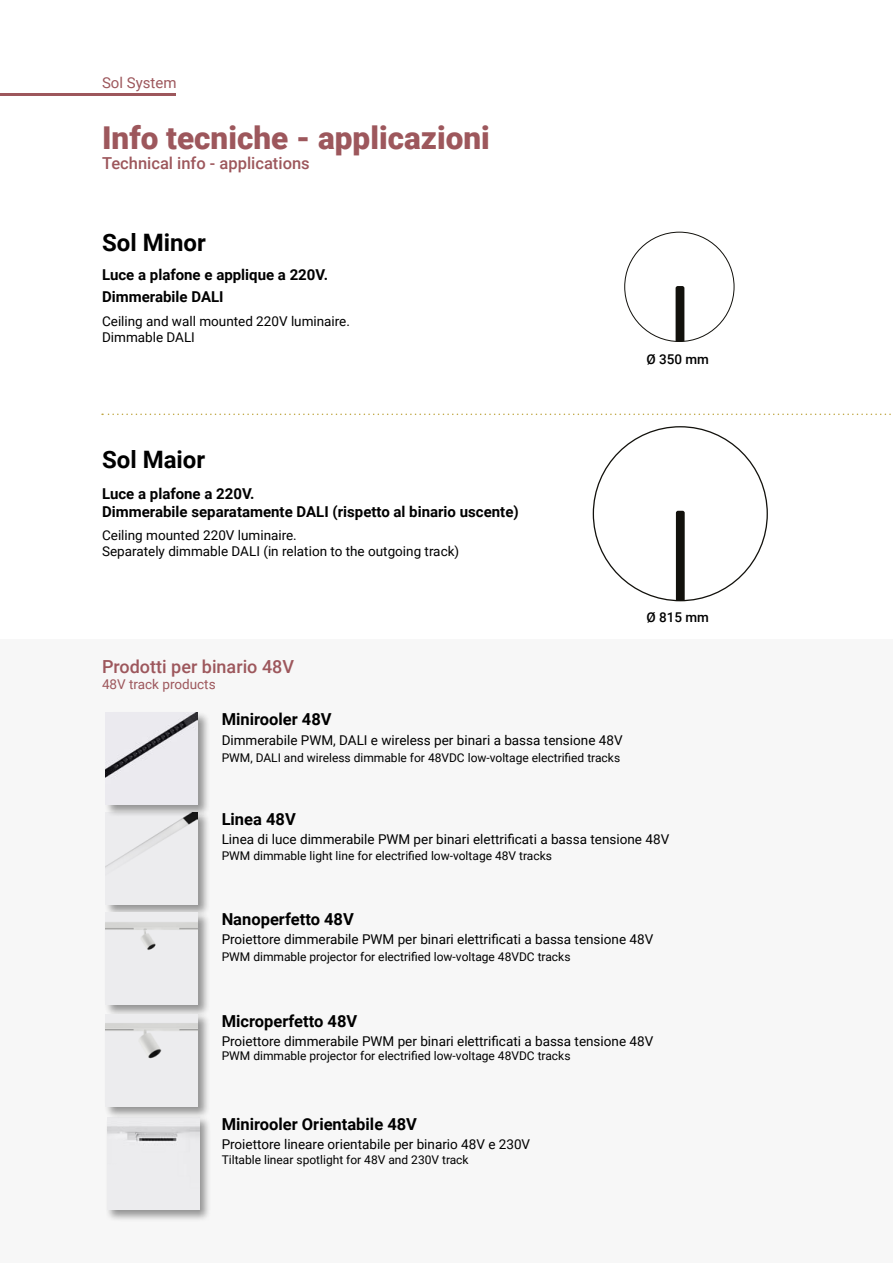
<style>
.page{position:relative;width:893px;height:1263px;background:#fff}
.page>*{position:absolute;margin:0;border:0;box-sizing:border-box;transform-origin:0 0}
.t1{font:900 31.5px "Roboto";color:#9d575c}
.t2{font:700 24px "Roboto";color:#000}
.t3{font:500 18px "Roboto";color:#9d575c}
.t4{font:700 16.5px "Roboto";color:#000}
.t5{font:500 16.5px "Roboto";color:#9d575c}
.t6{font:700 15px/22.5px "Roboto";color:#000}
.t7{font:15px "Roboto";color:#9d575c}
.t8{font:13.5px/16.2px "Roboto";color:#000}
.t9{font:13.5px "Roboto";color:#9d575c}
.t10{font:500 13.5px "Roboto";color:#000}
.t11{font:12px "Roboto";color:#000}
</style>
<div class="page">
<hr style="left:0;top:93px;width:176px;height:3px;background:#9d575c">
<svg style="left:676px;top:511px;width:9px;height:90px"></svg>
<div style="left:0;top:639px;width:893px;height:624px;background:#f2f2f2"></div>
<svg style="left:102px;top:414px;width:789px;height:1px"></svg>
<div style="left:104px;top:811px;width:106px;height:106px;background:#000;opacity:.4"></div>
<img style="left:106px;top:817px;width:92px;height:88px">
<div style="left:104px;top:711px;width:106px;height:106px;background:#000;opacity:.4"></div>
<img style="left:106px;top:713px;width:92px;height:92px">
<div style="left:103px;top:910px;width:107px;height:107px;background:#000;opacity:.4"></div>
<img style="left:106px;top:913px;width:92px;height:92px">
<div style="left:105px;top:1115px;width:107px;height:107px;background:#000;opacity:.4"></div>
<div style="left:107px;top:1117px;width:93px;height:93px;background:#ececee"></div>
<div style="left:103px;top:1012px;width:107px;height:106px;background:#000;opacity:.4"></div>
<img style="left:106px;top:1014px;width:92px;height:92px">
<svg style="left:676px;top:286px;width:8px;height:55px"></svg>
<p class="t7" style="left:102px;top:72px;width:76px">Sol System</p>
<h1 class="t1" style="left:102px;top:115px;width:389px">Info tecniche - applicazioni</h1>
<p class="t5" style="left:102px;top:151px;width:209px">Technical info - applications</p>
<h2 class="t2" style="left:102px;top:225px;width:105px">Sol Minor</h2>
<p class="t6" style="left:102px;top:263px;width:228px">Luce a plafone e applique a 220V.<br>Dimmerabile DALI</p>
<p class="t8" style="left:102px;top:313px;width:249px">Ceiling and wall mounted 220V luminaire.<br>Dimmable DALI</p>
<p class="t10" style="left:646px;top:350px;width:64px">Ø 350 mm</p>
<h2 class="t2" style="left:102px;top:443px;width:105px">Sol Maior</h2>
<p class="t6" style="left:102px;top:484px;width:418px;line-height:18px">Luce a plafone a 220V.<br>Dimmerabile separatamente DALI (rispetto al binario uscente)</p>
<p class="t8" style="left:102px;top:527px;width:359px">Ceiling mounted 220V luminaire.<br>Separately dimmable DALI (in relation to the outgoing track)</p>
<h3 class="t3" style="left:102px;top:653px;width:194px">Prodotti per binario 48V</h3>
<p class="t9" style="left:102px;top:674px;width:115px">48V track products</p>
<p class="t4" style="left:222px;top:708px;width:111px">Minirooler 48V</p>
<p class="t8" style="left:222px;top:732px;width:402px">Dimmerabile PWM, DALI e wireless per binari a bassa tensione 48V</p>
<p class="t11" style="left:222px;top:749px;width:400px">PWM, DALI and wireless dimmable for 48VDC low-voltage electrified tracks</p>
<p class="t10" style="left:646px;top:608px;width:64px">Ø 815 mm</p>
<p class="t4" style="left:222px;top:807px;width:76px">Linea 48V</p>
<p class="t8" style="left:222px;top:830px;width:449px">Linea di luce dimmerabile PWM per binari elettrificati a bassa tensione 48V</p>
<p class="t11" style="left:222px;top:848px;width:332px">PWM dimmable light line for electrified low-voltage 48V tracks</p>
<p class="t4" style="left:222px;top:908px;width:134px">Nanoperfetto 48V</p>
<p class="t8" style="left:222px;top:931px;width:433px">Proiettore dimmerabile PWM per binari elettrificati a bassa tensione 48V</p>
<p class="t11" style="left:222px;top:948px;width:350px">PWM dimmable projector for electrified low-voltage 48VDC tracks</p>
<p class="t4" style="left:222px;top:1009px;width:137px">Microperfetto 48V</p>
<p class="t8" style="left:222px;top:1032px;width:433px">Proiettore dimmerabile PWM per binari elettrificati a bassa tensione 48V</p>
<p class="t11" style="left:222px;top:1047px;width:350px">PWM dimmable projector for electrified low-voltage 48VDC tracks</p>
<p class="t4" style="left:222px;top:1112px;width:197px">Minirooler Orientabile 48V</p>
<p class="t8" style="left:222px;top:1136px;width:310px">Proiettore lineare orientabile per binario 48V e 230V</p>
<p class="t11" style="left:222px;top:1151px;width:248px">Tiltable linear spotlight for 48V and 230V track</p>
</div>
